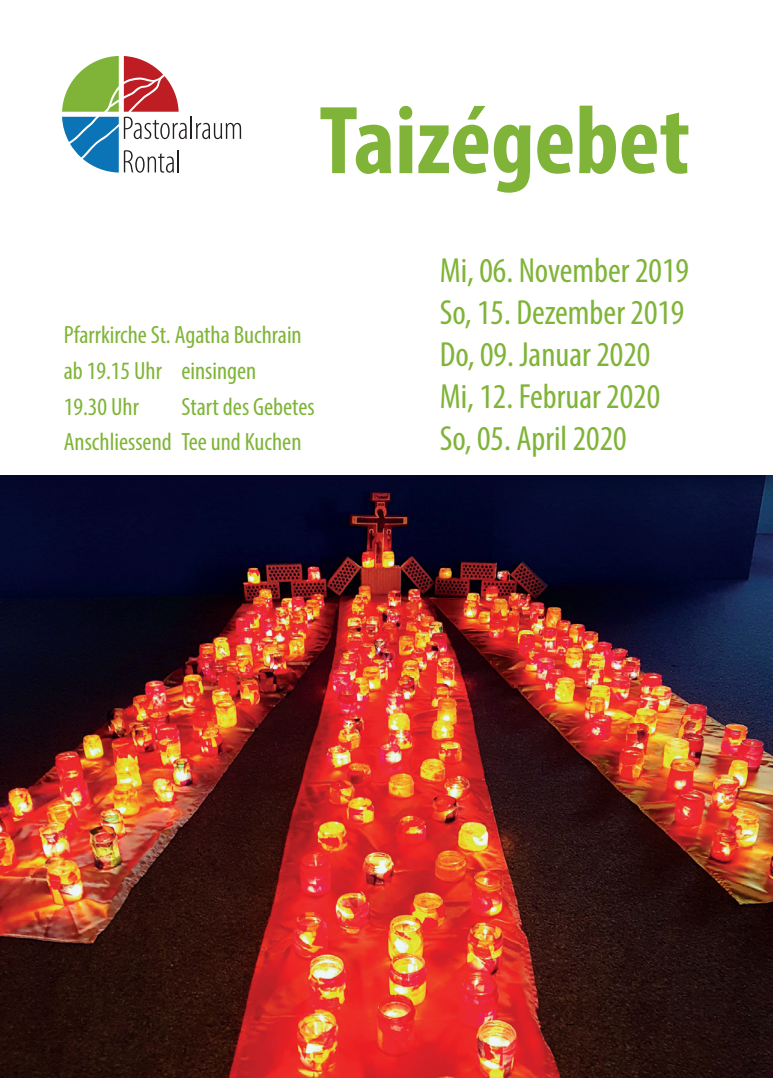
<style>
.page{position:relative;width:773px;height:1078px;background:#fff}
.page>*{position:absolute;margin:0;border:0;box-sizing:border-box;transform-origin:0 0}
.Titel{font:700 condensed 97.5px "Myriad Pro";color:#7fb438}
.Daten{font:condensed 35px "Myriad Pro";color:#7fb438}
.Details{font:condensed 25px "Myriad Pro";color:#7fb438}
</style>
<div class="page">
<hr style="left:190px;top:116px;width:2px;height:23px;background:#231f20">
<svg style="left:196px;top:123px;width:45px;height:16px"></svg>
<svg style="left:62px;top:56px;width:125px;height:117px"></svg>
<img style="left:0;top:475px;width:772px;height:602px">
<p class="Titel" style="left:319px;top:80px;width:372px">Taizégebet</p>
<p class="Details" style="left:64px;top:320px;width:239px">Pfarrkirche St. Agatha Buchrain</p>
<p class="Details" style="left:64px;top:355px;width:194px">ab 19.15 Uhr einsingen</p>
<p class="Details" style="left:64px;top:391px;width:77px">19.30 Uhr</p>
<p class="Details" style="left:181px;top:391px;width:135px">Start des Gebetes</p>
<p class="Details" style="left:64px;top:427px;width:239px">Anschliessend Tee und Kuchen</p>
<p class="Daten" style="left:439px;top:249px;width:251px">Mi, 06. November 2019</p>
<p class="Daten" style="left:439px;top:291px;width:246px">So, 15. Dezember 2019</p>
<p class="Daten" style="left:439px;top:333px;width:212px">Do, 09. Januar 2020</p>
<p class="Daten" style="left:439px;top:375px;width:222px">Mi, 12. Februar 2020</p>
<p class="Daten" style="left:439px;top:417px;width:188px">So, 05. April 2020</p>
</div>
